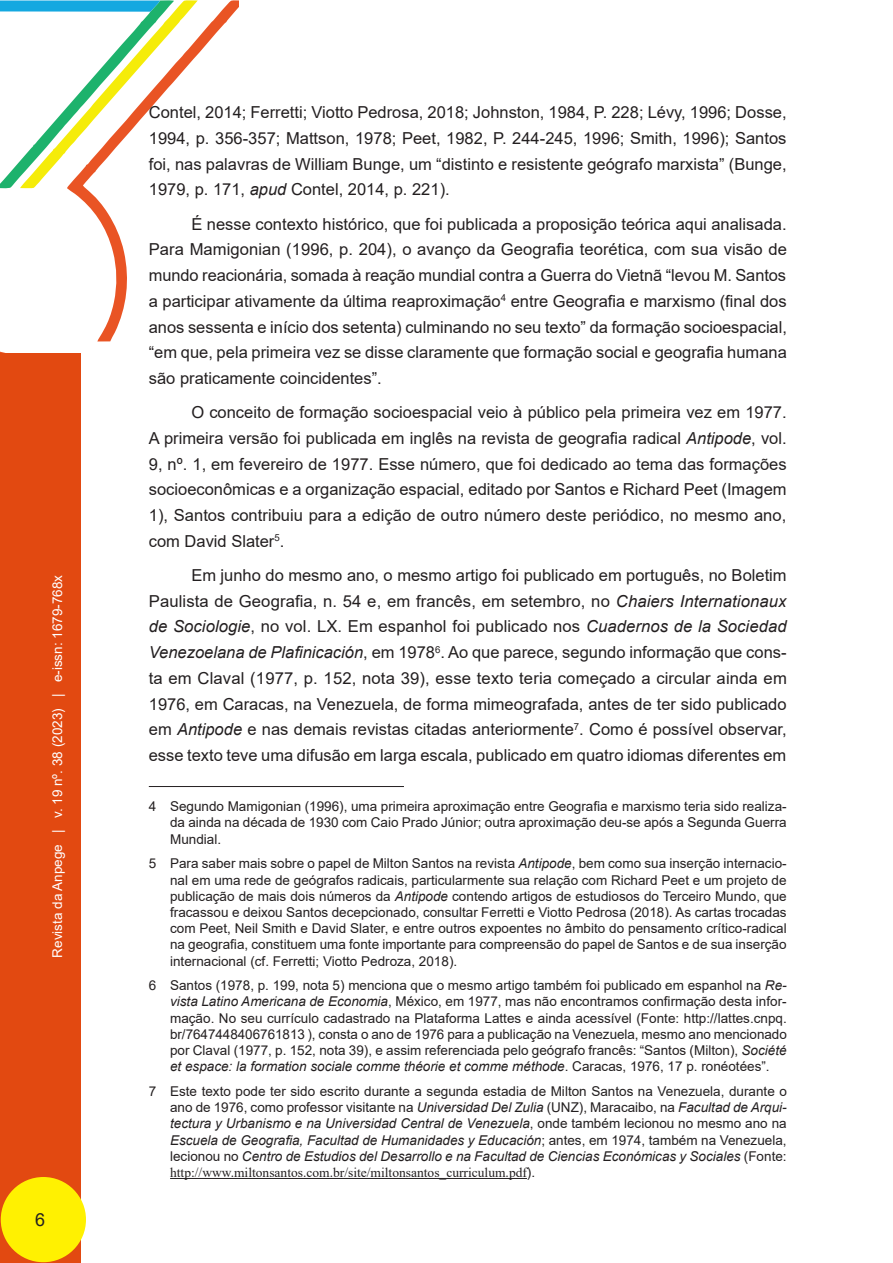
<style>
.page{position:relative;width:893px;height:1263px;background:#fff}
.page>*{position:absolute;margin:0;border:0;box-sizing:border-box;transform-origin:0 0}
.t1{font:18px "Arial";color:#231f20}
._04_CORPO_DO_TEXTO{font:16.5px/25.7px "Arial";color:#231f20;text-align:justify}
._06_NOTA_DE_RODAPE{font:13.5px/16.2px "Arial";color:#231f20;text-align:justify}
.t2{font:13.5px "Arial";color:#fff}
.s1{font-style:italic}
.s2{font-family:"Times New Roman"}
</style>
<div class="page">
<svg style="left:0;top:351px;width:19px;height:3px"></svg>
<svg style="left:69px;top:0;width:170px;height:341px"></svg>
<svg style="left:0;top:0;width:198px;height:190px"></svg>
<div style="left:0;top:354px;width:80px;height:909px;background:#e24911"></div>
<div style="left:1px;top:1177px;width:85px;height:85px;background:#fff101;border-radius:50%"></div>
<hr style="left:149px;top:786px;width:255px;height:1px;background:#231f20">
<hr style="left:170px;top:1178px;width:357px;height:1px;background:#231f20">
<p class="t2" style="left:48px;top:957px;width:384px;rotate:-90deg">Revista da Anpege | v. 19 nº. 38 (2023) | e-issn: 1679-768x</p>
<h1 class="t1" style="left:35px;top:1207px;width:12px">6</h1>
<p class="_04_CORPO_DO_TEXTO" style="left:149px;top:100px;width:639px">Contel, 2014; Ferretti; Viotto Pedrosa, 2018; Johnston, 1984, P. 228; Lévy, 1996; Dosse, 1994, p. 356-357; Mattson, 1978; Peet, 1982, P. 244-245, 1996; Smith, 1996); Santos foi, nas palavras de William Bunge, um “distinto e resistente geógrafo marxista” (Bunge, 1979, p. 171, <span class="s1">apud</span> Contel, 2014, p. 221).</p>
<p class="_04_CORPO_DO_TEXTO" style="left:149px;top:211px;width:640px;text-indent:43px">É nesse contexto histórico, que foi publicada a proposição teórica aqui analisada.<br>Para Mamigonian (1996, p. 204), o avanço da Geografia teorética, com sua visão de mundo reacionária, somada à reação mundial contra a Guerra do Vietnã “levou M. Santos a participar ativamente da última reaproximação<sup>4</sup> entre Geografia e marxismo (final dos anos sessenta e início dos setenta) culminando no seu texto” da formação socioespacial, “em que, pela primeira vez se disse claramente que formação social e geografia humana são praticamente coincidentes”.</p>
<p class="_04_CORPO_DO_TEXTO" style="left:149px;top:399px;width:639px;text-indent:43px">O conceito de formação socioespacial veio à público pela primeira vez em 1977.<br>A primeira versão foi publicada em inglês na revista de geografia radical <span class="s1">Antipode</span>, vol.<br>9, nº. 1, em fevereiro de 1977. Esse número, que foi dedicado ao tema das formações socioeconômicas e a organização espacial, editado por Santos e Richard Peet (Imagem 1), Santos contribuiu para a edição de outro número deste periódico, no mesmo ano, com David Slater<sup>5</sup>.</p>
<p class="_04_CORPO_DO_TEXTO" style="left:149px;top:562px;width:640px;text-indent:43px">Em junho do mesmo ano, o mesmo artigo foi publicado em português, no Boletim Paulista de Geografia, n. 54 e, em francês, em setembro, no <span class="s1">Chaiers Internationaux de Sociologie</span>, no vol. LX. Em espanhol foi publicado nos <span class="s1">Cuadernos de la Sociedad Venezoelana de Plafinicación</span>, em 1978<sup>6</sup>. Ao que parece, segundo informação que cons&shy;ta em Claval (1977, p. 152, nota 39), esse texto teria começado a circular ainda em 1976, em Caracas, na Venezuela, de forma mimeografada, antes de ter sido publicado em <span class="s1">Antipode</span> e nas demais revistas citadas anteriormente<sup>7</sup>. Como é possível observar, esse texto teve uma difusão em larga escala, publicado em quatro idiomas diferentes em</p>
<p class="_06_NOTA_DE_RODAPE" style="left:170px;top:798px;width:618px;text-indent:-21px">4 Segundo Mamigonian (1996), uma primeira aproximação entre Geografia e marxismo teria sido realiza&shy;da ainda na década de 1930 com Caio Prado Júnior; outra aproximação deu-se após a Segunda Guerra Mundial.</p>
<p class="_06_NOTA_DE_RODAPE" style="left:170px;top:855px;width:618px;text-indent:-21px">5 Para saber mais sobre o papel de Milton Santos na revista <span class="s1">Antipode</span>, bem como sua inserção internacio&shy;nal em uma rede de geógrafos radicais, particularmente sua relação com Richard Peet e um projeto de publicação de mais dois números da <span class="s1">Antipode</span> contendo artigos de estudiosos do Terceiro Mundo, que fracassou e deixou Santos decepcionado, consultar Ferretti e Viotto Pedrosa (2018). As cartas trocadas com Peet, Neil Smith e David Slater, e entre outros expoentes no âmbito do pensamento crítico-radical na geografia, constituem uma fonte importante para compreensão do papel de Santos e de sua inserção internacional (cf. Ferretti; Viotto Pedroza, 2018).</p>
<p class="_06_NOTA_DE_RODAPE" style="left:170px;top:977px;width:618px;text-indent:-21px">6 Santos (1978, p. 199, nota 5) menciona que o mesmo artigo também foi publicado em espanhol na <span class="s1">Re&shy;vista Latino Americana de Economia</span>, México, em 1977, mas não encontramos confirmação desta infor&shy;mação. No seu currículo cadastrado na Plataforma Lattes e ainda acessível (Fonte: http://lattes.cnpq. br/7647448406761813 ), consta o ano de 1976 para a publicação na Venezuela, mesmo ano mencionado por Claval (1977, p. 152, nota 39), e assim referenciada pelo geógrafo francês: “Santos (Milton), <span class="s1">Société et espace: la formation sociale comme théorie et comme méthode</span>. Caracas, 1976, 17 p. ronéotées”.</p>
<p class="_06_NOTA_DE_RODAPE" style="left:170px;top:1083px;width:618px;text-indent:-21px">7 Este texto pode ter sido escrito durante a segunda estadia de Milton Santos na Venezuela, durante o ano de 1976, como professor visitante na <span class="s1">Universidad Del Zulia</span> (UNZ), Maracaibo, na <span class="s1">Facultad de Arqui&shy;tectura y Urbanismo e na Universidad Central de Venezuela</span>, onde também lecionou no mesmo ano na <span class="s1">Escuela de Geografia, Facultad de Humanidades y Educación</span>; antes, em 1974, também na Venezuela, lecionou no <span class="s1">Centro de Estudios del Desarrollo e na Facultad de Ciencias Económicas y Sociales</span> (Fonte: <span class="s2">http://www.miltonsantos.com.br/site/miltonsantos_curriculum.pdf</span>).</p>
</div>
